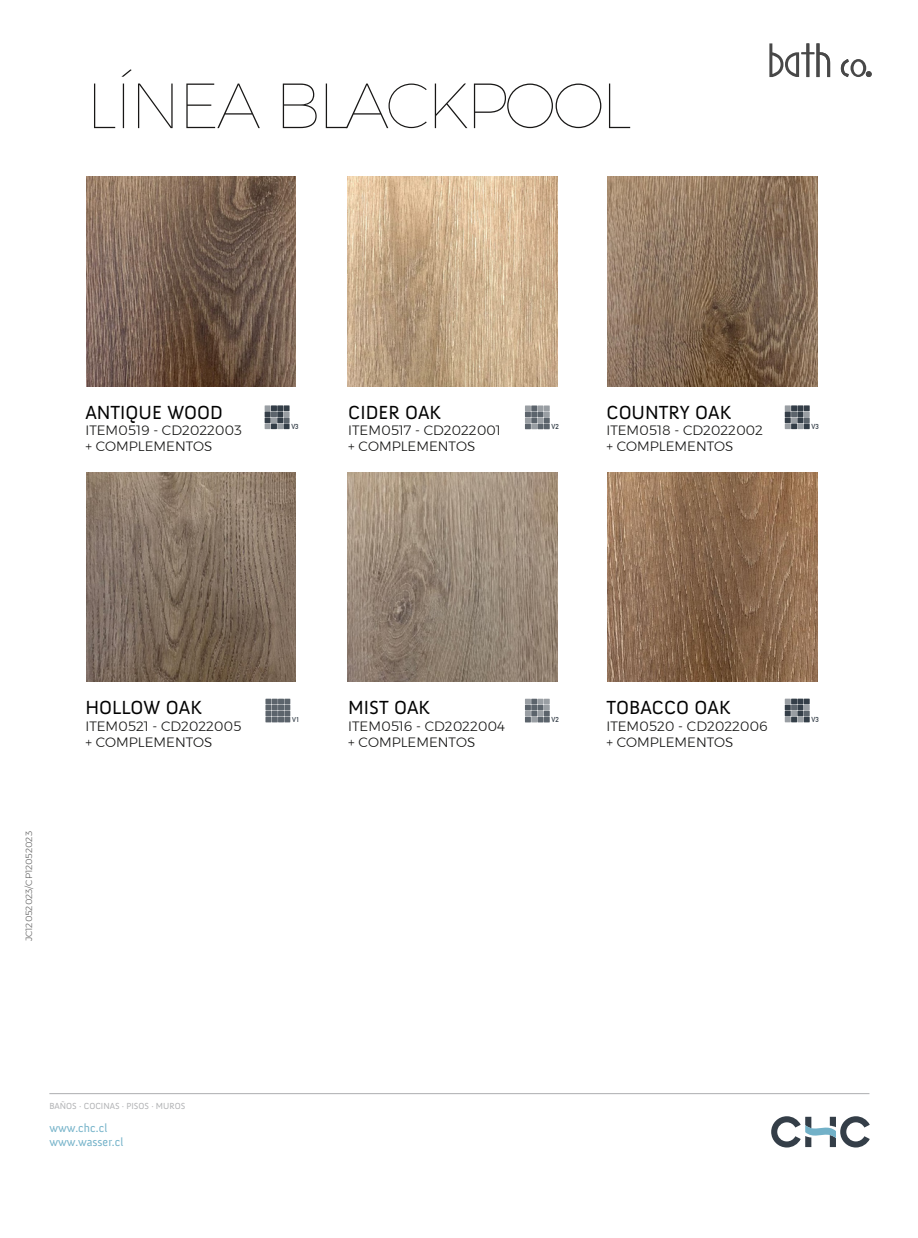
<style>
.page{position:relative;width:918px;height:1238px;background:#fff}
.page>*{position:absolute;margin:0;border:0;box-sizing:border-box;transform-origin:0 0}
.t1{font:100 63.75px "Montserrat";letter-spacing:-.055em;color:#181716}
.t2{font:19.35px "Anivers SC";color:#020202}
.t3{font:300 13.5px/16.2px "Montserrat";color:#121211}
.t4{font:12px/14.4px "Anivers";color:#72b1c8}
.t5{font:9px "Anivers";color:#b1b2b4}
.t6{font:300 9px "Montserrat";color:#606060}
.t7{font:700 7.05px "DIN Alternate";color:#343e48}
.t8{font:700 6.75px "DIN Alternate";color:#343e48;scale:1.05 1}
</style>
<div class="page">
<svg style="left:771px;top:1116px;width:99px;height:31px"></svg>
<hr style="left:49px;top:1093px;width:820px;height:1px;background:#b1b2b4">
<img style="left:86px;top:176px;width:210px;height:210px">
<img style="left:348px;top:176px;width:209px;height:210px">
<img style="left:608px;top:176px;width:209px;height:210px">
<img style="left:86px;top:472px;width:210px;height:209px">
<img style="left:348px;top:472px;width:209px;height:209px">
<img style="left:608px;top:472px;width:209px;height:209px">
<svg style="left:841px;top:59px;width:31px;height:18px"></svg>
<svg style="left:769px;top:43px;width:61px;height:34px"></svg>
<svg style="left:525px;top:698px;width:25px;height:24px"></svg>
<svg style="left:525px;top:405px;width:25px;height:24px"></svg>
<svg style="left:265px;top:698px;width:25px;height:24px"></svg>
<svg style="left:265px;top:405px;width:25px;height:24px"></svg>
<svg style="left:785px;top:698px;width:25px;height:24px"></svg>
<svg style="left:785px;top:405px;width:25px;height:24px"></svg>
<h1 class="t1" style="left:86px;top:67px;width:548px">LÍNEA BLACKPOOL</h1>
<h2 class="t2" style="left:85px;top:402px;width:139px">ANTIQUE WOOD</h2>
<p class="t3" style="left:85px;top:422px;width:158px">ITEM0519 - CD2022003 + COMPLEMENTOS</p>
<p class="t7" style="left:291px;top:421px;width:9px">V3</p>
<h2 class="t2" style="left:348px;top:402px;width:94px">CIDER OAK</h2>
<p class="t3" style="left:348px;top:422px;width:154px">ITEM0517 - CD2022001 + COMPLEMENTOS</p>
<p class="t7" style="left:552px;top:421px;width:9px">V2</p>
<h2 class="t2" style="left:607px;top:402px;width:126px">COUNTRY OAK</h2>
<p class="t3" style="left:607px;top:422px;width:158px">ITEM0518 - CD2022002 + COMPLEMENTOS</p>
<p class="t7" style="left:812px;top:421px;width:9px">V3</p>
<p class="t6" style="left:22px;top:941px;width:112px;rotate:-90deg">JC12052023/CP12052023</p>
<h2 class="t2" style="left:85px;top:697px;width:118px">HOLLOW OAK</h2>
<p class="t3" style="left:85px;top:717px;width:158px">ITEM0521 - CD2022005 + COMPLEMENTOS</p>
<p class="t8" style="left:292px;top:715px;width:8px">V1</p>
<h2 class="t2" style="left:348px;top:697px;width:83px">MIST OAK</h2>
<p class="t3" style="left:348px;top:717px;width:158px">ITEM0516 - CD2022004 + COMPLEMENTOS</p>
<p class="t7" style="left:552px;top:714px;width:9px">V2</p>
<h2 class="t2" style="left:607px;top:697px;width:126px">TOBACCO OAK</h2>
<p class="t3" style="left:607px;top:717px;width:163px">ITEM0520 - CD2022006 + COMPLEMENTOS</p>
<p class="t7" style="left:812px;top:714px;width:9px">V3</p>
<p class="t5" style="left:49px;top:1100px;width:137px">BAÑOS · COCINAS · PISOS · MUROS</p>
<p class="t4" style="left:49px;top:1120px;width:75px">www.chc.cl www.wasser.cl</p>
</div>
